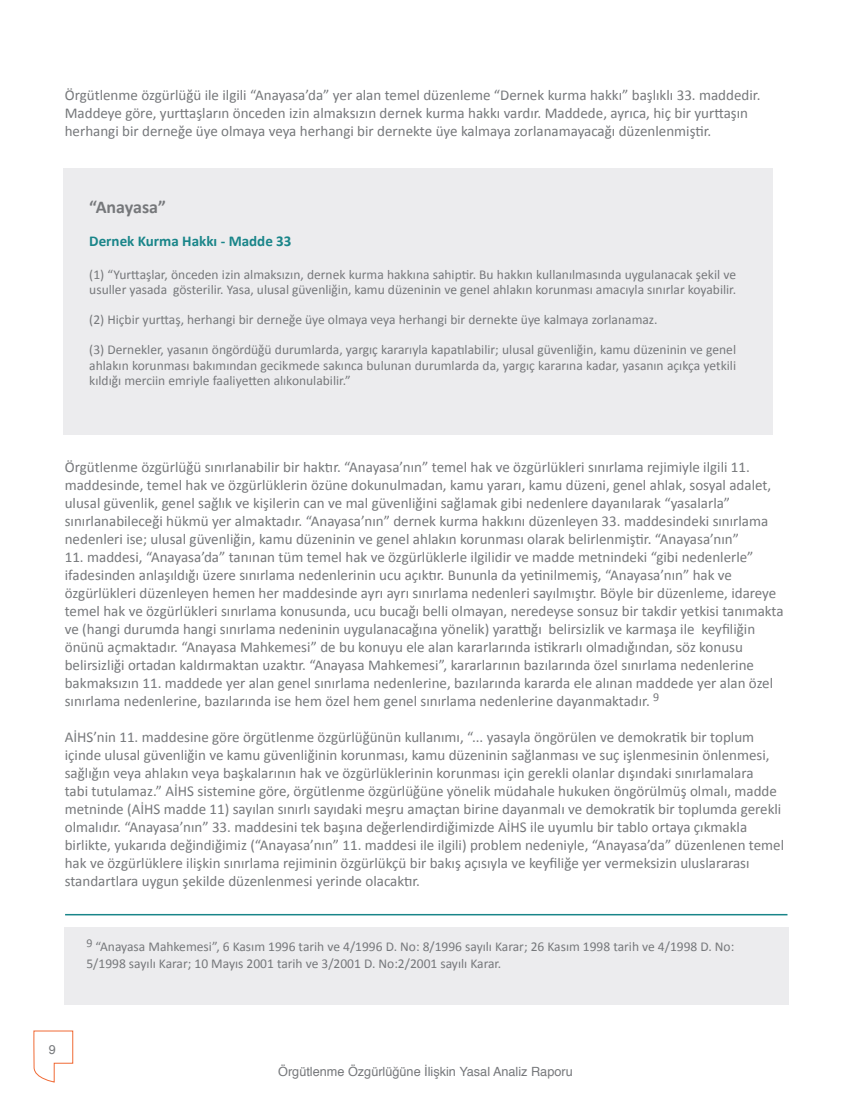
<style>
.page{position:relative;width:851px;height:1106px;background:#fff}
.page>*{position:absolute;margin:0;border:0;box-sizing:border-box;transform-origin:0 0}
.t1{font:700 18px "Calibri";color:#76787b}
.t2{font:15px/18px "Calibri";color:#76787b}
.t3{font:700 15px "Calibri";color:#198589}
.t4{font:13.5px/15px "Calibri";color:#76787b}
.t5{font:12.75px "Helvetica";color:#76787b}
</style>
<div class="page">
<svg style="left:33px;top:1030px;width:41px;height:53px"></svg>
<div style="left:63px;top:168px;width:709px;height:267px;background:#ececee"></div>
<div style="left:64px;top:927px;width:724px;height:77px;background:#ececee"></div>
<hr style="left:65px;top:914px;width:722px;height:1px;background:#198589">
<p class="t2" style="left:65px;top:86px;width:697px">Örgütlenme özgürlüğü ile ilgili “Anayasa’da” yer alan temel düzenleme “Dernek kurma hakkı” başlıklı 33. maddedir.<br>Maddeye göre, yurttaşların önceden izin almaksızın dernek kurma hakkı vardır. Maddede, ayrıca, hiç bir yurttaşın herhangi bir derneğe üye olmaya veya herhangi bir dernekte üye kalmaya zorlanamayacağı düzenlenmiştir.</p>
<p class="t1" style="left:89px;top:196px;width:78px">“Anayasa”</p>
<p class="t3" style="left:89px;top:232px;width:204px">Dernek Kurma Hakkı - Madde 33</p>
<p class="t4" style="left:89px;top:267px;width:648px">(1) “Yurttaşlar, önceden izin almaksızın, dernek kurma hakkına sahiptir. Bu hakkın kullanılmasında uygulanacak şekil ve usuller yasada gösterilir. Yasa, ulusal güvenliğin, kamu düzeninin ve genel ahlakın korunması amacıyla sınırlar koyabilir.</p>
<p class="t4" style="left:89px;top:312px;width:569px">(2) Hiçbir yurttaş, herhangi bir derneğe üye olmaya veya herhangi bir dernekte üye kalmaya zorlanamaz.</p>
<p class="t4" style="left:89px;top:342px;width:648px;text-align:justify">(3) Dernekler, yasanın öngördüğü durumlarda, yargıç kararıyla kapatılabilir; ulusal güvenliğin, kamu düzeninin ve genel ahlakın korunması bakımından gecikmede sakınca bulunan durumlarda da, yargıç kararına kadar, yasanın açıkça yetkili kıldığı merciin emriyle faaliyetten alıkonulabilir.”</p>
<p class="t2" style="left:65px;top:458px;width:708px">Örgütlenme özgürlüğü sınırlanabilir bir haktır. “Anayasa’nın” temel hak ve özgürlükleri sınırlama rejimiyle ilgili 11. maddesinde, temel hak ve özgürlüklerin özüne dokunulmadan, kamu yararı, kamu düzeni, genel ahlak, sosyal adalet, ulusal güvenlik, genel sağlık ve kişilerin can ve mal güvenliğini sağlamak gibi nedenlere dayanılarak “yasalarla” sınırlanabileceği hükmü yer almaktadır. “Anayasa’nın” dernek kurma hakkını düzenleyen 33. maddesindeki sınırlama nedenleri ise; ulusal güvenliğin, kamu düzeninin ve genel ahlakın korunması olarak belirlenmiştir. “Anayasa’nın”</p>
<p class="t2" style="left:65px;top:548px;width:720px">11. maddesi, “Anayasa’da” tanınan tüm temel hak ve özgürlüklerle ilgilidir ve madde metnindeki “gibi nedenlerle” ifadesinden anlaşıldığı üzere sınırlama nedenlerinin ucu açıktır. Bununla da yetinilmemiş, “Anayasa’nın” hak ve özgürlükleri düzenleyen hemen her maddesinde ayrı ayrı sınırlama nedenleri sayılmıştır. Böyle bir düzenleme, idareye temel hak ve özgürlükleri sınırlama konusunda, ucu bucağı belli olmayan, neredeyse sonsuz bir takdir yetkisi tanımakta ve (hangi durumda hangi sınırlama nedeninin uygulanacağına yönelik) yarattığı belirsizlik ve karmaşa ile keyfiliğin önünü açmaktadır. “Anayasa Mahkemesi” de bu konuyu ele alan kararlarında istikrarlı olmadığından, söz konusu belirsizliği ortadan kaldırmaktan uzaktır. “Anayasa Mahkemesi”, kararlarının bazılarında özel sınırlama nedenlerine bakmaksızın 11. maddede yer alan genel sınırlama nedenlerine, bazılarında kararda ele alınan maddede yer alan özel sınırlama nedenlerine, bazılarında ise hem özel hem genel sınırlama nedenlerine dayanmaktadır. <sup>9</sup></p>
<p class="t2" style="left:65px;top:728px;width:720px">AİHS’nin 11. maddesine göre örgütlenme özgürlüğünün kullanımı, “... yasayla öngörülen ve demokratik bir toplum içinde ulusal güvenliğin ve kamu güvenliğinin korunması, kamu düzeninin sağlanması ve suç işlenmesinin önlenmesi, sağlığın veya ahlakın veya başkalarının hak ve özgürlüklerinin korunması için gerekli olanlar dışındaki sınırlamalara<br>tabi tutulamaz.” AİHS sistemine göre, örgütlenme özgürlüğüne yönelik müdahale hukuken öngörülmüş olmalı, madde metninde (AİHS madde 11) sayılan sınırlı sayıdaki meşru amaçtan birine dayanmalı ve demokratik bir toplumda gerekli olmalıdır. “Anayasa’nın” 33. maddesini tek başına değerlendirdiğimizde AİHS ile uyumlu bir tablo ortaya çıkmakla birlikte, yukarıda değindiğimiz (“Anayasa’nın” 11. maddesi ile ilgili) problem nedeniyle, “Anayasa’da” düzenlenen temel hak ve özgürlüklere ilişkin sınırlama rejiminin özgürlükçü bir bakış açısıyla ve keyfiliğe yer vermeksizin uluslararası standartlara uygun şekilde düzenlenmesi yerinde olacaktır.</p>
<p class="t4" style="left:86px;top:938px;width:649px;line-height:16.2px"><sup>9</sup> “Anayasa Mahkemesi”, 6 Kasım 1996 tarih ve 4/1996 D. No: 8/1996 sayılı Karar; 26 Kasım 1998 tarih ve 4/1998 D. No:<br>5/1998 sayılı Karar; 10 Mayıs 2001 tarih ve 3/2001 D. No:2/2001 sayılı Karar.</p>
<p class="t5" style="left:49px;top:1039px;width:9px">9</p>
<p class="t5" style="left:278px;top:1061px;width:296px">Örgütlenme Özgürlüğüne İlişkin Yasal Analiz Raporu</p>
</div>
